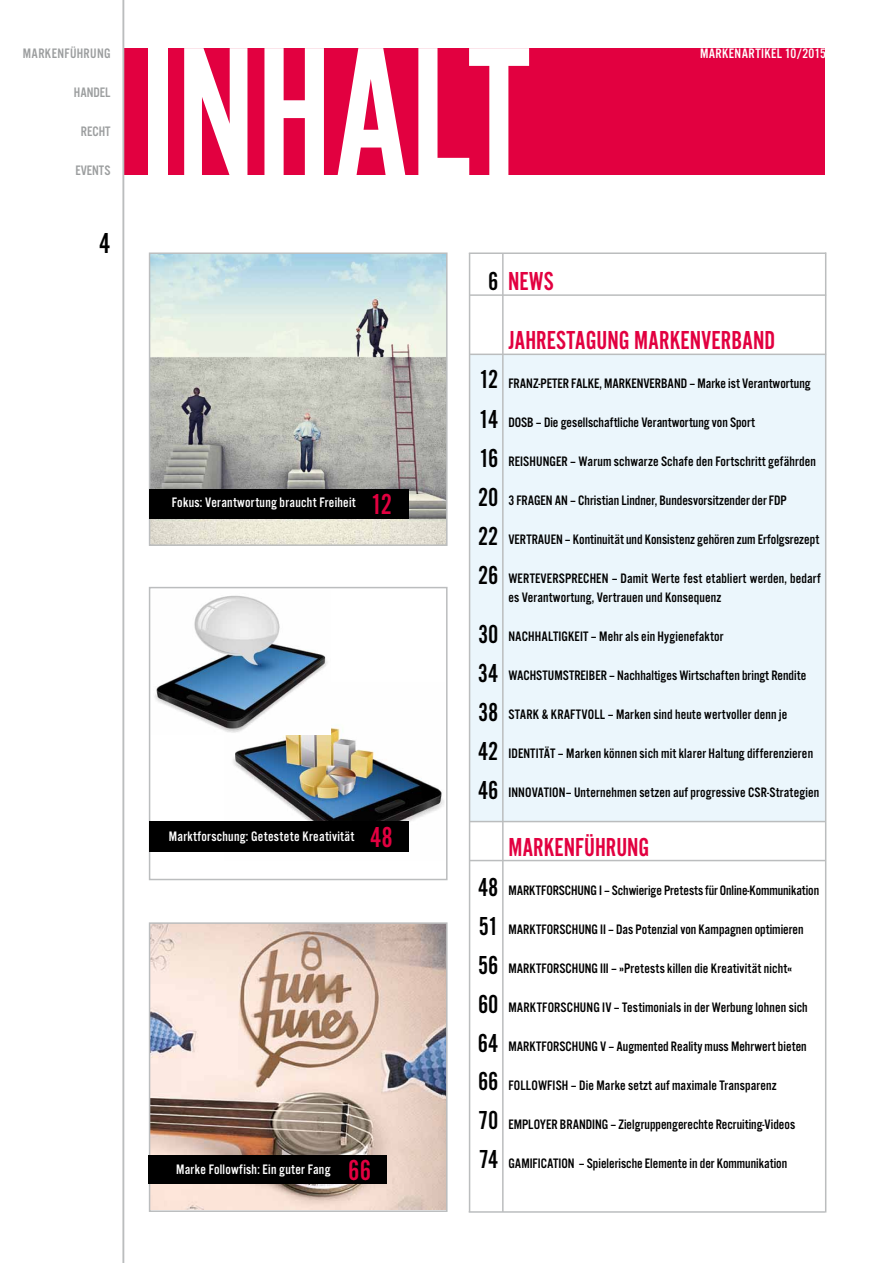
<style>
.page{position:relative;width:893px;height:1263px;background:#fff}
.page>*{position:absolute;margin:0;border:0;box-sizing:border-box;transform-origin:0 0}
.t1{font:191.1px "Alternate Got No 2 D";color:#fff}
.t2{font:30px "Alternate Got No 2 D";color:#000}
.t3{font:27px "Alternate Got No 2 D";color:#e20040}
.t4{font:27px/38.8px "Alternate Got No 2 D";color:#000;text-align:justify}
.t5{font:14.25px/19.5px "Alternate Got No 3 D";letter-spacing:.01em;color:#000}
.t6{font:14.25px "Alternate Got No 3 D";letter-spacing:.02em;color:#fff}
.t7{font:14.25px "Alternate Got No 3 D";letter-spacing:.01em;color:#9c9e9f}
.s1{color:#000}
.s2{font-family:"Alternate Got No 2 D";font-size:30px;color:#e20040}
</style>
<div class="page">
<div style="left:123px;top:48px;width:702px;height:127px;background:#e20040"></div>
<div style="left:149px;top:587px;width:299px;height:293px;border:2px solid #bbbdbe"></div>
<img style="left:233px;top:727px;width:211px;height:125px">
<div style="left:469px;top:354px;width:356px;height:468px;background:#ebf6fc"></div>
<img style="left:152px;top:925px;width:293px;height:284px">
<div style="left:149px;top:922px;width:299px;height:290px;border:2px solid #bbbdbe"></div>
<img style="left:152px;top:255px;width:293px;height:288px">
<div style="left:149px;top:252px;width:299px;height:294px;border:2px solid #bbbdbe"></div>
<div style="left:149px;top:489px;width:259px;height:30px;background:#000"></div>
<hr style="left:470px;top:294px;width:356px;height:2px;background:#bbbdbe">
<hr style="left:470px;top:354px;width:356px;height:1px;background:#bbbdbe">
<hr style="left:469px;top:860px;width:356px;height:1px;background:#bbbdbe">
<hr style="left:469px;top:821px;width:356px;height:1px;background:#bbbdbe">
<hr style="left:469px;top:1211px;width:356px;height:2px;background:#bbbdbe">
<hr style="left:469px;top:252px;width:357px;height:2px;background:#bbbdbe">
<hr style="left:469px;top:253px;width:1px;height:959px;background:#bbbdbe">
<hr style="left:502px;top:253px;width:2px;height:959px;background:#bbbdbe">
<div style="left:149px;top:1155px;width:238px;height:29px;background:#000"></div>
<div style="left:149px;top:821px;width:259px;height:31px;background:#000"></div>
<hr style="left:123px;top:0;width:1px;height:1263px;background:#bbbdbe">
<hr style="left:825px;top:252px;width:1px;height:960px;background:#bbbdbe">
<img style="left:151px;top:591px;width:179px;height:144px">
<p class="t7" style="left:23px;top:46px;width:89px">MARKENFÜHRUNG</p>
<p class="t7" style="left:74px;top:85px;width:38px">HANDEL</p>
<p class="t7" style="left:81px;top:124px;width:31px">RECHT</p>
<p class="t7" style="left:75px;top:163px;width:37px">EVENTS</p>
<h2 class="t2" style="left:99px;top:227px;width:13px">4</h2>
<h1 class="t1" style="left:139px;top:14px;width:392px">INHALT</h1>
<h3 class="t3" style="left:488px;top:267px;width:67px"><span class="s1">6</span> NEWS</h3>
<p class="t6" style="left:700px;top:46px;width:8px">markenart</p>
<p class="t6" style="left:761px;top:46px;width:66px">ikel 10/2015</p>
<p class="t6" style="left:172px;top:495px;width:222px">Fokus: Verantwortung braucht Freiheit <span class="s2">12</span></p>
<p class="t6" style="left:169px;top:829px;width:225px">Marktforschung: Getestete Kreativität <span class="s2">48</span></p>
<p class="t6" style="left:176px;top:1162px;width:197px">Marke Followfish: Ein guter Fang <span class="s2">66</span></p>
<h3 class="t4" style="left:478px;top:359px;width:22px;line-height:39.3px">12<br>14<br>16<br>20<br>22<br>26</h3>
<h3 class="t4" style="left:478px;top:614px;width:22px">30<br>34<br>38<br>42<br>46</h3>
<h3 class="t4" style="left:478px;top:868px;width:22px">48<br>51<br>56<br>60<br>64<br>66<br>70<br>74</h3>
<h3 class="t3" style="left:508px;top:326px;width:268px">JAHRESTAGUNG MARKENVERBAND</h3>
<p class="t5" style="left:508px;top:373px;width:45px">Franz-Peter</p>
<p class="t5" style="left:571px;top:373px;width:49px">Falke, Markenver</p>
<p class="t5" style="left:661px;top:373px;width:151px">band – Marke ist Verantwortung</p>
<p class="t5" style="left:508px;top:412px;width:248px">DOSB – Die gesellschaftliche Verantwortung von Sport</p>
<p class="t5" style="left:508px;top:451px;width:309px">REISHUNGER – Warum schwarze Schafe den Fortschritt gefährden</p>
<p class="t5" style="left:508px;top:490px;width:280px">3 FRAGEN AN – Christian Lindner, Bundesvorsitzender der FDP</p>
<p class="t5" style="left:508px;top:529px;width:312px">VERTRAUEN – Kontinuität und Konsistenz gehören zum Erfolgsrezept</p>
<p class="t5" style="left:508px;top:568px;width:314px">WERTEVERSPRECHEN – Damit Werte fest etabliert werden, bedarf es Verantwortung, Vertrauen und Konsequenz</p>
<p class="t5" style="left:508px;top:627px;width:217px">NACHHALTIGKEIT – Mehr als ein Hygienefaktor</p>
<p class="t5" style="left:508px;top:666px;width:299px">WACHSTUMSTREIBER – Nachhaltiges Wirtschaften bringt Rendite</p>
<p class="t5" style="left:508px;top:705px;width:281px">STARK &amp; KRAFTVOLL – Marken sind heute wertvoller denn je</p>
<p class="t5" style="left:508px;top:744px;width:306px">IDENTITÄT – Marken können sich mit klarer Haltung differenzieren</p>
<p class="t5" style="left:508px;top:783px;width:312px">INNOVATION– Unternehmen setzen auf progressive CSR-Strategien</p>
<h3 class="t3" style="left:508px;top:833px;width:143px">MARKENFÜHRUNG</h3>
<p class="t5" style="left:508px;top:880px;width:312px">MARKTFORSCHUNG I – Schwierige Pretests für Online-Kommunikation</p>
<p class="t5" style="left:508px;top:919px;width:297px">MARKTFORSCHUNG II – Das Potenzial von Kampagnen optimieren</p>
<p class="t5" style="left:508px;top:958px;width:285px">MARKTFORSCHUNG III – »Pretests killen die Kreativität nicht«</p>
<p class="t5" style="left:508px;top:997px;width:301px">MARKTFORSCHUNG IV – Testimonials in der Werbung lohnen sich</p>
<p class="t5" style="left:508px;top:1036px;width:300px">MARKTFORSCHUNG V – Augmented Reality muss Mehrwert bieten</p>
<p class="t5" style="left:508px;top:1075px;width:270px">FOLLOWFISH – Die Marke setzt auf maximale Transparenz</p>
<p class="t5" style="left:508px;top:1114px;width:288px">EMPLOYER BRANDING – Zielgruppengerechte Recruiting-Videos</p>
<p class="t5" style="left:508px;top:1153px;width:280px">GAMIFICATION – Spielerische Elemente in der Kommunikation</p>
</div>
